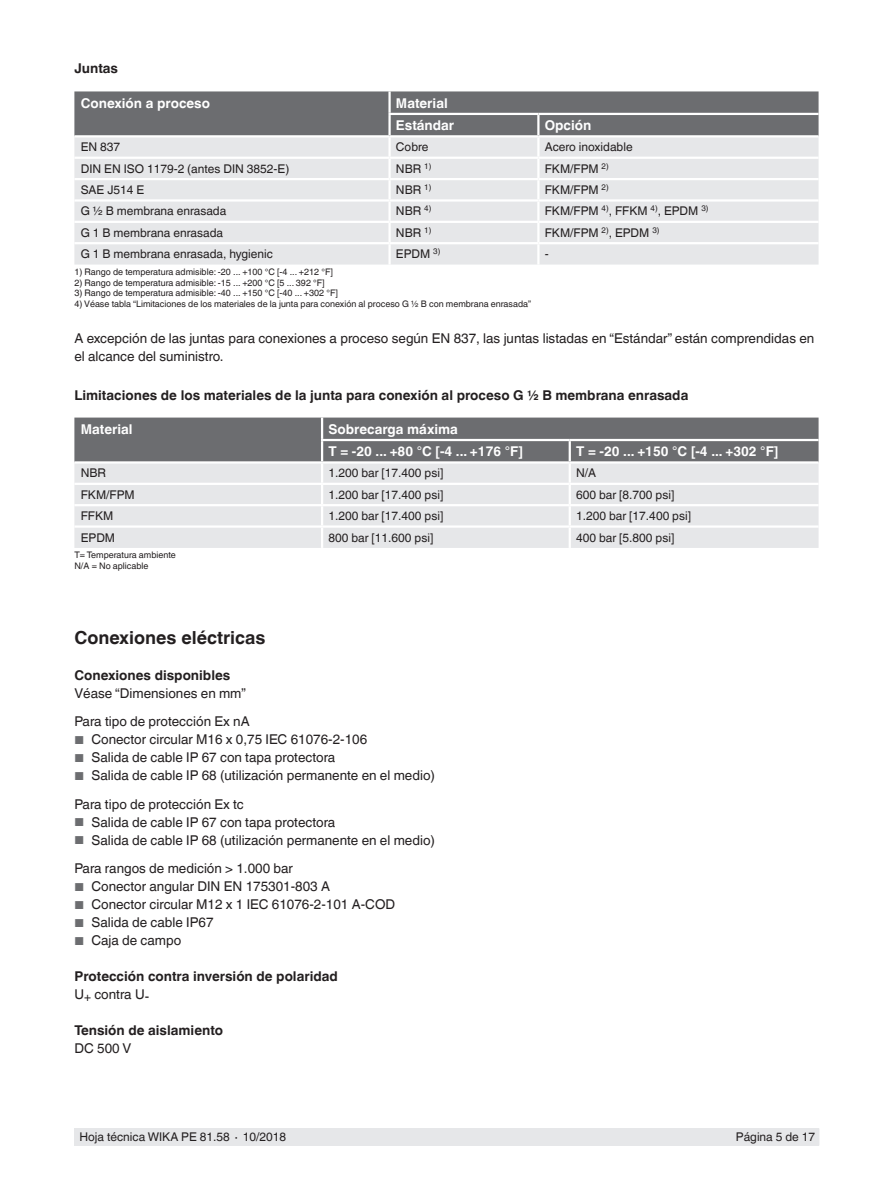
<style>
.page{position:relative;width:893px;height:1188px;background:#fff}
.page>*{position:absolute;margin:0;border:0;box-sizing:border-box;transform-origin:0 0}
.t1{font:700 18px "Helvetica World";color:#231f20}
.t2{font:13.5px/28.5px "Helvetica World";color:#231f20}
.t3{font:700 13.5px/18px "Helvetica World";color:#231f20}
.t4{font:700 13.5px/22.5px "Helvetica World";color:#fff}
.t5{font:12px "Helvetica World";color:#231f20}
.t6{font:9px/10.5px "Helvetica World";color:#231f20}
.s1{font-size:11.55px;color:#6c6d70}
.s2{font-weight:400}
</style>
<div class="page">
<div style="left:75px;top:1128px;width:744px;height:17px;background:#e6e7e9"></div>
<div style="left:74px;top:91px;width:744px;height:44px;background:#6c6d70"></div>
<div style="left:74px;top:137px;width:744px;height:128px;background:#e6e7e9"></div>
<hr style="left:388px;top:91px;width:3px;height:22px;background:#fff">
<hr style="left:388px;top:113px;width:150px;height:2px;background:#fff">
<hr style="left:388px;top:115px;width:3px;height:20px;background:#fff">
<hr style="left:538px;top:113px;width:280px;height:2px;background:#fff">
<hr style="left:537px;top:115px;width:2px;height:20px;background:#fff">
<hr style="left:388px;top:137px;width:3px;height:20px;background:#fff">
<hr style="left:537px;top:137px;width:2px;height:20px;background:#fff">
<hr style="left:74px;top:157px;width:316px;height:2px;background:#fff">
<hr style="left:390px;top:157px;width:148px;height:2px;background:#fff">
<hr style="left:388px;top:159px;width:3px;height:19px;background:#fff">
<hr style="left:538px;top:157px;width:280px;height:2px;background:#fff">
<hr style="left:74px;top:178px;width:316px;height:2px;background:#fff">
<hr style="left:390px;top:178px;width:148px;height:2px;background:#fff">
<hr style="left:388px;top:180px;width:3px;height:19px;background:#fff">
<hr style="left:538px;top:178px;width:280px;height:2px;background:#fff">
<hr style="left:74px;top:199px;width:316px;height:3px;background:#fff">
<hr style="left:390px;top:199px;width:148px;height:3px;background:#fff">
<hr style="left:388px;top:202px;width:3px;height:19px;background:#fff">
<hr style="left:538px;top:199px;width:280px;height:3px;background:#fff">
<hr style="left:74px;top:221px;width:316px;height:2px;background:#fff">
<hr style="left:390px;top:221px;width:148px;height:2px;background:#fff">
<hr style="left:388px;top:223px;width:3px;height:19px;background:#fff">
<hr style="left:538px;top:221px;width:280px;height:2px;background:#fff">
<svg style="left:537px;top:159px;width:2px;height:83px"></svg>
<hr style="left:74px;top:242px;width:316px;height:2px;background:#fff">
<hr style="left:390px;top:242px;width:148px;height:2px;background:#fff">
<hr style="left:388px;top:244px;width:3px;height:21px;background:#fff">
<hr style="left:538px;top:242px;width:280px;height:2px;background:#fff">
<hr style="left:537px;top:244px;width:2px;height:21px;background:#fff">
<div style="left:74px;top:528px;width:745px;height:20px;background:#e6e7e9"></div>
<svg style="left:74px;top:418px;width:745px;height:107px;background:#b8b9bb"></svg>
<hr style="left:321px;top:528px;width:2px;height:20px;background:#fff">
<hr style="left:569px;top:528px;width:2px;height:20px;background:#fff">
<p class="t3" style="left:74px;top:60px;width:45px">Juntas</p>
<p class="t4" style="left:81px;top:92px;width:131px">Conexión a proceso</p>
<p class="t4" style="left:396px;top:92px;width:60px">Material<br>Estándar</p>
<p class="t4" style="left:545px;top:114px;width:48px">Opción</p>
<p class="t5" style="left:81px;top:140px;width:41px">EN 837</p>
<p class="t5" style="left:396px;top:140px;width:34px">Cobre</p>
<p class="t5" style="left:545px;top:140px;width:89px">Acero inoxidable</p>
<p class="t5" style="left:81px;top:162px;width:210px">DIN EN ISO 1179-2 (antes DIN 3852-E)</p>
<p class="t5" style="left:396px;top:162px;width:37px">NBR <sup>1)</sup></p>
<p class="t5" style="left:545px;top:162px;width:65px">FKM/FPM <sup>2)</sup></p>
<p class="t5" style="left:81px;top:183px;width:65px">SAE J514 E</p>
<p class="t5" style="left:396px;top:183px;width:37px">NBR <sup>1)</sup></p>
<p class="t5" style="left:545px;top:183px;width:65px">FKM/FPM <sup>2)</sup></p>
<p class="t5" style="left:81px;top:204px;width:147px">G ½ B membrana enrasada</p>
<p class="t5" style="left:396px;top:204px;width:37px">NBR <sup>4)</sup></p>
<p class="t5" style="left:545px;top:204px;width:165px">FKM/FPM <sup>4)</sup>, FFKM <sup>4)</sup>, EPDM <sup>3)</sup></p>
<p class="t5" style="left:81px;top:226px;width:144px">G 1 B membrana enrasada</p>
<p class="t5" style="left:396px;top:226px;width:37px">NBR <sup>1)</sup></p>
<p class="t5" style="left:545px;top:226px;width:116px">FKM/FPM <sup>2)</sup>, EPDM <sup>3)</sup></p>
<p class="t5" style="left:81px;top:247px;width:194px">G 1 B membrana enrasada, hygienic</p>
<p class="t5" style="left:396px;top:247px;width:46px">EPDM <sup>3)</sup></p>
<p class="t5" style="left:545px;top:247px;width:5px">-</p>
<p class="t6" style="left:74px;top:267px;width:260px">1) Rango de temperatura admisible: -20 ... +100 °C [-4 ... +212 °F]</p>
<p class="t6" style="left:74px;top:277px;width:252px">2) Rango de temperatura admisible: -15 ... +200 °C [5 ... 392 °F]</p>
<p class="t6" style="left:74px;top:288px;width:265px">3) Rango de temperatura admisible: -40 ... +150 °C [-40 ... +302 °F]</p>
<p class="t6" style="left:74px;top:298px;width:458px">4) Véase tabla “Limitaciones de los materiales de la junta para conexión al proceso G ½ B con membrana enrasada”</p>
<p class="t2" style="left:74px;top:329px;width:741px;line-height:18px">A excepción de las juntas para conexiones a proceso según EN 837, las juntas listadas en “Estándar” están comprendidas en el alcance del suministro.</p>
<p class="t3" style="left:74px;top:386px;width:615px">Limitaciones de los materiales de la junta para conexión al proceso G ½ B membrana enrasada</p>
<p class="t4" style="left:81px;top:418px;width:53px">Material</p>
<p class="t4" style="left:328px;top:418px;width:196px">Sobrecarga máxima<br>T = -20 ... +80 °C [-4 ... +176 °F]</p>
<p class="t4" style="left:576px;top:440px;width:204px">T = -20 ... +150 °C [-4 ... +302 °F]</p>
<p class="t5" style="left:81px;top:466px;width:27px">NBR</p>
<p class="t5" style="left:328px;top:466px;width:116px">1.200 bar [17.400 psi]</p>
<p class="t5" style="left:576px;top:466px;width:22px">N/A</p>
<p class="t5" style="left:81px;top:488px;width:55px">FKM/FPM</p>
<p class="t5" style="left:328px;top:488px;width:116px">1.200 bar [17.400 psi]</p>
<p class="t5" style="left:576px;top:488px;width:100px">600 bar [8.700 psi]</p>
<p class="t5" style="left:81px;top:509px;width:34px">FFKM</p>
<p class="t5" style="left:328px;top:509px;width:116px">1.200 bar [17.400 psi]</p>
<p class="t5" style="left:576px;top:509px;width:116px">1.200 bar [17.400 psi]</p>
<p class="t5" style="left:81px;top:530px;width:36px">EPDM</p>
<p class="t5" style="left:328px;top:530px;width:106px">800 bar [11.600 psi]</p>
<p class="t5" style="left:576px;top:530px;width:100px">400 bar [5.800 psi]</p>
<p class="t6" style="left:74px;top:550px;width:103px">T= Temperatura ambiente<br>N/A = No aplicable</p>
<h1 class="t1" style="left:74px;top:627px;width:193px">Conexiones eléctricas</h1>
<p class="t3" style="left:74px;top:666px;width:157px">Conexiones disponibles</p>
<p class="t2" style="left:74px;top:679px;width:177px">Véase “Dimensiones en mm”<br>Para tipo de protección Ex nA</p>
<p class="t2" style="left:74px;top:726px;width:294px"><span class="s1">■</span> Conector circular M16 x 0,75 IEC 61076-2-106</p>
<p class="t2" style="left:74px;top:744px;width:262px"><span class="s1">■</span> Salida de cable IP 67 con tapa protectora</p>
<p class="t2" style="left:74px;top:762px;width:362px"><span class="s1">■</span> Salida de cable IP 68 (utilización permanente en el medio)<br>Para tipo de protección Ex tc</p>
<p class="t2" style="left:74px;top:808px;width:262px"><span class="s1">■</span> Salida de cable IP 67 con tapa protectora</p>
<p class="t2" style="left:74px;top:826px;width:362px"><span class="s1">■</span> Salida de cable IP 68 (utilización permanente en el medio)<br>Para rangos de medición &gt; 1.000 bar</p>
<p class="t2" style="left:74px;top:873px;width:257px"><span class="s1">■</span> Conector angular DIN EN 175301-803 A</p>
<p class="t2" style="left:74px;top:891px;width:322px"><span class="s1">■</span> Conector circular M12 x 1 IEC 61076-2-101 A-COD</p>
<p class="t2" style="left:74px;top:909px;width:141px"><span class="s1">■</span> Salida de cable IP67</p>
<p class="t2" style="left:74px;top:927px;width:108px"><span class="s1">■</span> Caja de campo</p>
<p class="t3" style="left:74px;top:968px;width:265px">Protección contra inversión de polaridad<br><span class="s2">U</span><sub>+</sub> <span class="s2">contra U-</span></p>
<p class="t3" style="left:74px;top:1022px;width:150px">Tensión de aislamiento</p>
<p class="t2" style="left:74px;top:1035px;width:58px">DC 500 V</p>
<p class="t5" style="left:80px;top:1130px;width:208px">Hoja técnica WIKA PE 81.58 ∙ 10/2018</p>
<p class="t5" style="left:736px;top:1130px;width:81px">Página 5 de 17</p>
</div>
